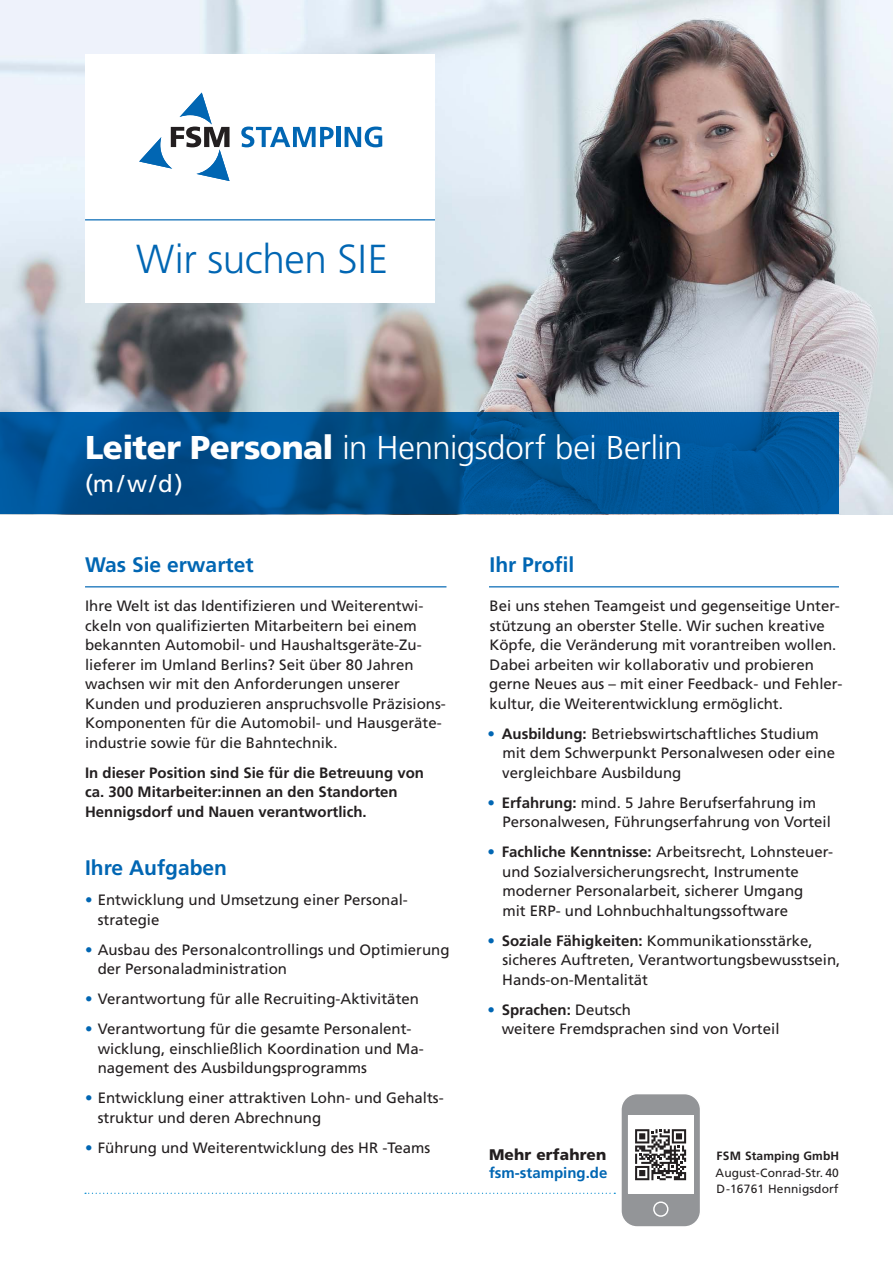
<style>
.page{position:relative;width:893px;height:1263px;background:#fff}
.page>*{position:absolute;margin:0;border:0;box-sizing:border-box;transform-origin:0 0}
.t1{font:300 40.5px "Frutiger LT Std";letter-spacing:-.01em;color:#0166b3}
.t2{font:300 33px "Frutiger LT Std";letter-spacing:-.015em;color:#fff}
.t3{font:24px "Frutiger LT Std";color:#fff}
.t4{font:700 21px "Frutiger LT Std";color:#0166b3}
.t5{font:900 15.3px "Frutiger LT Std";letter-spacing:.01em;color:#231f20}
.t6{font:15px/19.5px "Frutiger LT Std";color:#231f20}
.t7{font:700 15px/19.5px "Frutiger LT Std";color:#231f20}
.t8{font:700 15px "Frutiger LT Std";color:#0166b3}
.t9{font:12px/16.5px "Frutiger LT Std";letter-spacing:.005em;color:#231f20}
.t10{font:700 12px "Frutiger LT Std";letter-spacing:.01em;color:#231f20}
.s1{font-weight:900}
.s2{color:#0166b3}
.s3{font-weight:700}
</style>
<div class="page">
<img style="left:0;top:0;width:893px;height:514px">
<div style="left:85px;top:54px;width:350px;height:249px;background:#fff"></div>
<svg style="left:241px;top:127px;width:93px;height:20px"></svg>
<hr style="left:336px;top:127px;width:4px;height:20px;background:#0166b3">
<svg style="left:345px;top:127px;width:37px;height:20px"></svg>
<svg style="left:139px;top:93px;width:91px;height:88px"></svg>
<hr style="left:85px;top:219px;width:350px;height:1px;background:#0166b3">
<svg style="left:0;top:412px;width:839px;height:102px;background:#005293"></svg>
<svg style="left:85px;top:1094px;width:615px;height:133px"></svg>
<hr style="left:85px;top:586px;width:361px;height:1px;background:#0166b3">
<hr style="left:489px;top:586px;width:350px;height:1px;background:#0166b3">
<h1 class="t1" style="left:136px;top:236px;width:253px">Wir suchen SIE</h1>
<h2 class="t2" style="left:85px;top:428px;width:599px"><span class="s1">Leiter Personal</span> in Hennigsdorf bei Berlin</h2>
<h3 class="t3" style="left:85px;top:469px;width:99px">(m/w/d)</h3>
<h3 class="t4" style="left:85px;top:553px;width:170px">Was Sie erwartet</h3>
<p class="t6" style="left:85px;top:596px;width:362px">Ihre Welt ist das Identifizieren und Weiterentwi&shy;ckeln von qualifizierten Mitarbeitern bei einem bekannten Automobil- und Haushaltsgeräte-Zu&shy;lieferer im Umland Berlins? Seit über 80 Jahren wachsen wir mit den Anforderungen unserer Kunden und produzieren anspruchsvolle Präzisions-Komponenten für die Automobil- und Hausgeräte&shy;industrie sowie für die Bahntechnik.</p>
<p class="t7" style="left:85px;top:763px;width:340px">In dieser Position sind Sie für die Betreuung von ca. 300 Mitarbeiter:innen an den Standorten<br>Hennigsdorf und Nauen verantwortlich.</p>
<h3 class="t4" style="left:85px;top:856px;width:143px">Ihre Aufgaben</h3>
<p class="t6" style="left:98px;top:890px;width:312px;text-indent:-13px"><span class="s2">•</span> Entwicklung und Umsetzung einer Personal&shy;strategie</p>
<p class="t6" style="left:98px;top:940px;width:353px;text-indent:-13px"><span class="s2">•</span> Ausbau des Personalcontrollings und Optimierung der Personaladministration</p>
<p class="t6" style="left:85px;top:989px;width:335px"><span class="s2">•</span> Verantwortung für alle Recruiting-Aktivitäten</p>
<p class="t6" style="left:98px;top:1019px;width:327px;text-indent:-13px"><span class="s2">•</span> Verantwortung für die gesamte Personalent&shy;wicklung, einschließlich Koordination und Ma&shy;nagement des Ausbildungsprogramms</p>
<p class="t6" style="left:98px;top:1088px;width:347px;text-indent:-13px"><span class="s2">•</span> Entwicklung einer attraktiven Lohn- und Gehalts&shy;struktur und deren Abrechnung</p>
<p class="t6" style="left:85px;top:1138px;width:347px"><span class="s2">•</span> Führung und Weiterentwicklung des HR -Teams</p>
<h3 class="t4" style="left:489px;top:553px;width:86px">Ihr Profil</h3>
<p class="t6" style="left:489px;top:596px;width:355px">Bei uns stehen Teamgeist und gegenseitige Unter&shy;stützung an oberster Stelle. Wir suchen kreative Köpfe, die Veränderung mit vorantreiben wollen.<br>Dabei arbeiten wir kollaborativ und probieren gerne Neues aus – mit einer Feedback- und Fehler&shy;kultur, die Weiterentwicklung ermöglicht.</p>
<p class="t6" style="left:502px;top:724px;width:334px;text-indent:-15px"><span class="s2">•</span> <span class="s3">Ausbildung:</span> Betriebswirtschaftliches Studium mit dem Schwerpunkt Personalwesen oder eine vergleichbare Ausbildung</p>
<p class="t6" style="left:502px;top:793px;width:330px;text-indent:-15px"><span class="s2">•</span> <span class="s3">Erfahrung:</span> mind. 5 Jahre Berufserfahrung im<br>Personalwesen, Führungserfahrung von Vorteil</p>
<p class="t6" style="left:502px;top:842px;width:333px;text-indent:-15px"><span class="s2">•</span> <span class="s3">Fachliche Kenntnisse:</span> Arbeitsrecht, Lohnsteuer&shy;und Sozialversicherungsrecht, Instrumente moderner Personalarbeit, sicherer Umgang<br>mit ERP- und Lohnbuchhaltungssoftware</p>
<p class="t6" style="left:502px;top:931px;width:340px;text-indent:-15px"><span class="s2">•</span> <span class="s3">Soziale Fähigkeiten:</span> Kommunikationsstärke, sicheres Auftreten, Verantwortungsbewusstsein,<br>Hands-on-Mentalität</p>
<p class="t6" style="left:502px;top:1000px;width:279px;text-indent:-14px"><span class="s2">•</span> <span class="s3">Sprachen:</span> Deutsch<br>weitere Fremdsprachen sind von Vorteil</p>
<p class="t5" style="left:489px;top:1145px;width:119px">Mehr erfahren</p>
<p class="t8" style="left:489px;top:1164px;width:120px">fsm-stamping.de</p>
<p class="t10" style="left:716px;top:1149px;width:124px">FSM Stamping GmbH</p>
<p class="t9" style="left:716px;top:1164px;width:125px">August-Conrad-Str. 40<br>D-16761 Hennigsdorf</p>
</div>
